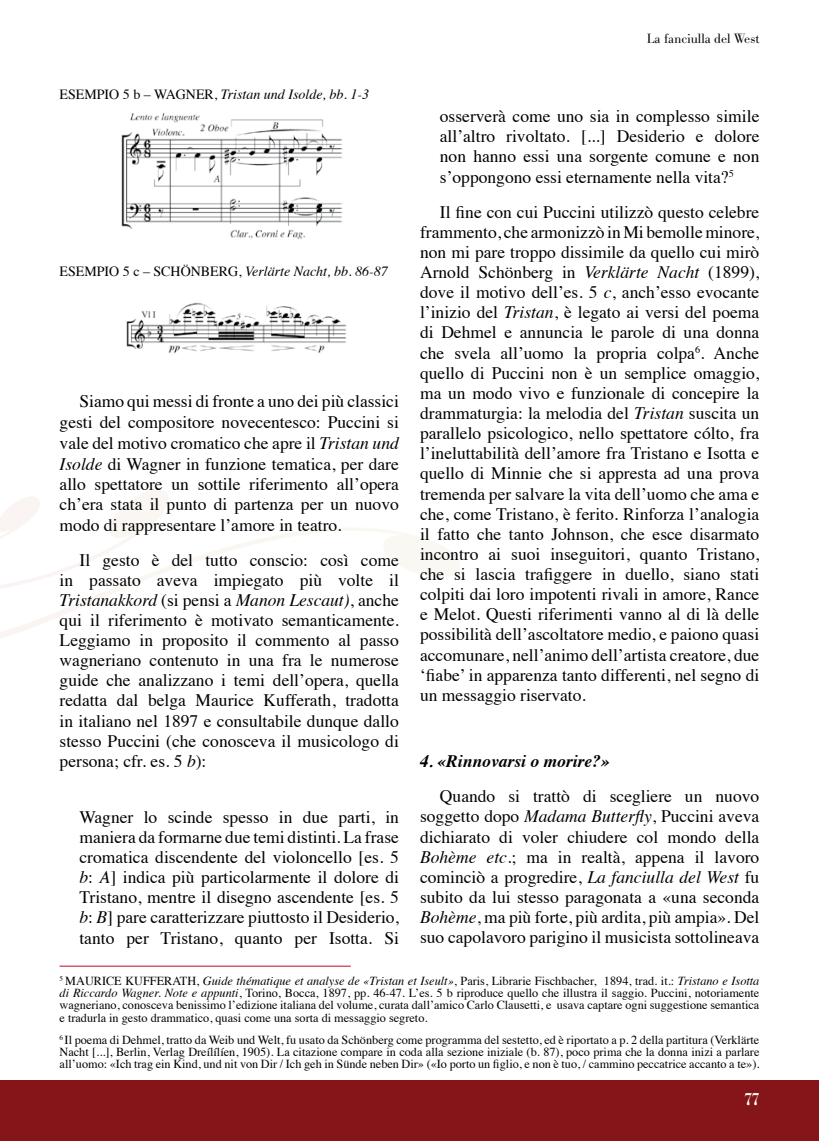
<style>
.page{position:relative;width:819px;height:1141px;background:#fff}
.page>*{position:absolute;margin:0;border:0;box-sizing:border-box;transform-origin:0 0}
.t1{font:700 condensed 19.25px "Bodoni";color:#fff}
.t2{font:17.5px/20.1px "Times";color:#000;text-align:justify}
.t3{font:italic 700 17.5px "Times";color:#000}
.t4{font:italic 14px "Times";color:#000}
.t5{font:300 14px "Bodoni Antiqua T";color:#000}
.t6{font:12.25px/12.2px "Times";color:#000;text-align:justify}
.s1{font-style:normal}
.s2{font-style:italic}
</style>
<div class="page">
<div style="left:0;top:1080px;width:819px;height:61px;background:#86151a"></div>
<svg style="left:0;top:490px;width:460px;height:148px"></svg>
<img style="left:121px;top:113px;width:221px;height:126px">
<img style="left:126px;top:303px;width:221px;height:50px">
<hr style="left:60px;top:966px;width:291px;height:1px;background:#bf0927">
<p class="t4" style="left:60px;top:82px;width:311px"><span class="s1">ESEMPIO 5 b – WAGNER,</span> Tristan und Isolde, bb. 1-3</p>
<p class="t4" style="left:60px;top:259px;width:329px"><span class="s1">ESEMPIO 5 c – SCHÖNBERG,</span> Verlärte Nacht, bb. 86-87</p>
<p class="t2" style="left:60px;top:389px;width:341px;line-height:20.7px;text-indent:20px">Siamo qui messi di fronte a uno dei più classici gesti del compositore novecentesco: Puccini si vale del motivo cromatico che apre il <span class="s2">Tristan und Isolde</span> di Wagner in funzione tematica, per dare allo spettatore un sottile riferimento all’opera ch’era stata il punto di partenza per un nuovo modo di rappresentare l’amore in teatro.</p>
<p class="t2" style="left:60px;top:548px;width:341px;text-indent:20px">Il gesto è del tutto conscio: così come in passato aveva impiegato più volte il <span class="s2">Tristanakkord</span> (si pensi a <span class="s2">Manon Lescaut)</span>, anche qui il riferimento è motivato semanticamente.<br>Leggiamo in proposito il commento al passo wagneriano contenuto in una fra le numerose guide che analizzano i temi dell’opera, quella redatta dal belga Maurice Kufferath, tradotta in italiano nel 1897 e consultabile dunque dallo stesso Puccini (che conosceva il musicologo di persona; cfr. es. 5 <span class="s2">b</span>):</p>
<p class="t2" style="left:79px;top:805px;width:321px">Wagner lo scinde spesso in due parti, in maniera da formarne due temi distinti. La frase cromatica discendente del violoncello [es. 5 <span class="s2">b</span>: <span class="s2">A</span>] indica più particolarmente il dolore di Tristano, mentre il disegno ascendente [es. 5 <span class="s2">b</span>: <span class="s2">B</span>] pare caratterizzare piuttosto il Desiderio, tanto per Tristano, quanto per Isotta. Si</p>
<p class="t5" style="left:646px;top:30px;width:114px">La fanciulla del West</p>
<p class="t2" style="left:440px;top:105px;width:321px">osserverà come uno sia in complesso simile all’altro rivoltato. [...] Desiderio e dolore non hanno essi una sorgente comune e non s’oppongono essi eternamente nella vita?<sup>5</sup></p>
<p class="t2" style="left:420px;top:200px;width:341px;text-indent:20px">Il fine con cui Puccini utilizzò questo celebre frammento, che armonizzò in Mi bemolle minore, non mi pare troppo dissimile da quello cui mirò Arnold Schönberg in <span class="s2">Verklärte Nacht</span> (1899), dove il motivo dell’es. 5 <span class="s2">c</span>, anch’esso evocante l’inizio del <span class="s2">Tristan</span>, è legato ai versi del poema di Dehmel e annuncia le parole di una donna che svela all’uomo la propria colpa<sup>6</sup>. Anche quello di Puccini non è un semplice omaggio, ma un modo vivo e funzionale di concepire la drammaturgia: la melodia del <span class="s2">Tristan</span> suscita un parallelo psicologico, nello spettatore cólto, fra l’ineluttabilità dell’amore fra Tristano e Isotta e quello di Minnie che si appresta ad una prova tremenda per salvare la vita dell’uomo che ama e che, come Tristano, è ferito. Rinforza l’analogia il fatto che tanto Johnson, che esce disarmato incontro ai suoi inseguitori, quanto Tristano, che si lascia trafiggere in duello, siano stati colpiti dai loro impotenti rivali in amore, Rance e Melot. Questi riferimenti vanno al di là delle possibilità dell’ascoltatore medio, e paiono quasi accomunare, nell’animo dell’artista creatore, due ‘fiabe’ in apparenza tanto differenti, nel segno di un messaggio riservato.</p>
<p class="t3" style="left:420px;top:745px;width:191px">4. «Rinnovarsi o morire?»</p>
<p class="t2" style="left:420px;top:785px;width:341px;text-indent:20px">Quando si trattò di scegliere un nuovo soggetto dopo <span class="s2">Madama Butterfly</span>, Puccini aveva dichiarato di voler chiudere col mondo della <span class="s2">Bohème etc.</span>; ma in realtà, appena il lavoro cominciò a progredire, <span class="s2">La fanciulla del West</span> fu subito da lui stesso paragonata a «una seconda <span class="s2">Bohème</span>, ma più forte, più ardita, più ampia». Del suo capolavoro parigino il musicista sottolineava</p>
<p class="t6" style="left:60px;top:974px;width:701px"><sup>5</sup> MAURICE KUFFERATH, <span class="s2">Guide thématique et analyse de «Tristan et Iseult»</span>, Paris, Librarie Fischbacher, 1894, trad. it.: <span class="s2">Tristano e Isotta di Riccardo Wagner. Note e appunti</span>, Torino, Bocca, 1897, pp. 46-47. L’es. 5 b riproduce quello che illustra il saggio. Puccini, notoriamente wagneriano, conosceva benissimo l’edizione italiana del volume, curata dall’amico Carlo Clausetti, e usava captare ogni suggestione semantica e tradurla in gesto drammatico, quasi come una sorta di messaggio segreto.</p>
<p class="t6" style="left:60px;top:1032px;width:701px"><sup>6</sup> Il poema di Dehmel, tratto da Weib und Welt, fu usato da Schönberg come programma del sestetto, ed è riportato a p. 2 della partitura (Verklärte Nacht [...], Berlin, Verlag Dreílílíen, 1905). La citazione compare in coda alla sezione iniziale (b. 87), poco prima che la donna inizi a parlare all’uomo: «Ich trag ein Kind, und nit von Dir / Ich geh in Sünde neben Dir» («Io porto un figlio, e non è tuo, / cammino peccatrice accanto a te»).</p>
<p class="t1" style="left:744px;top:1088px;width:16px">77</p>
</div>
